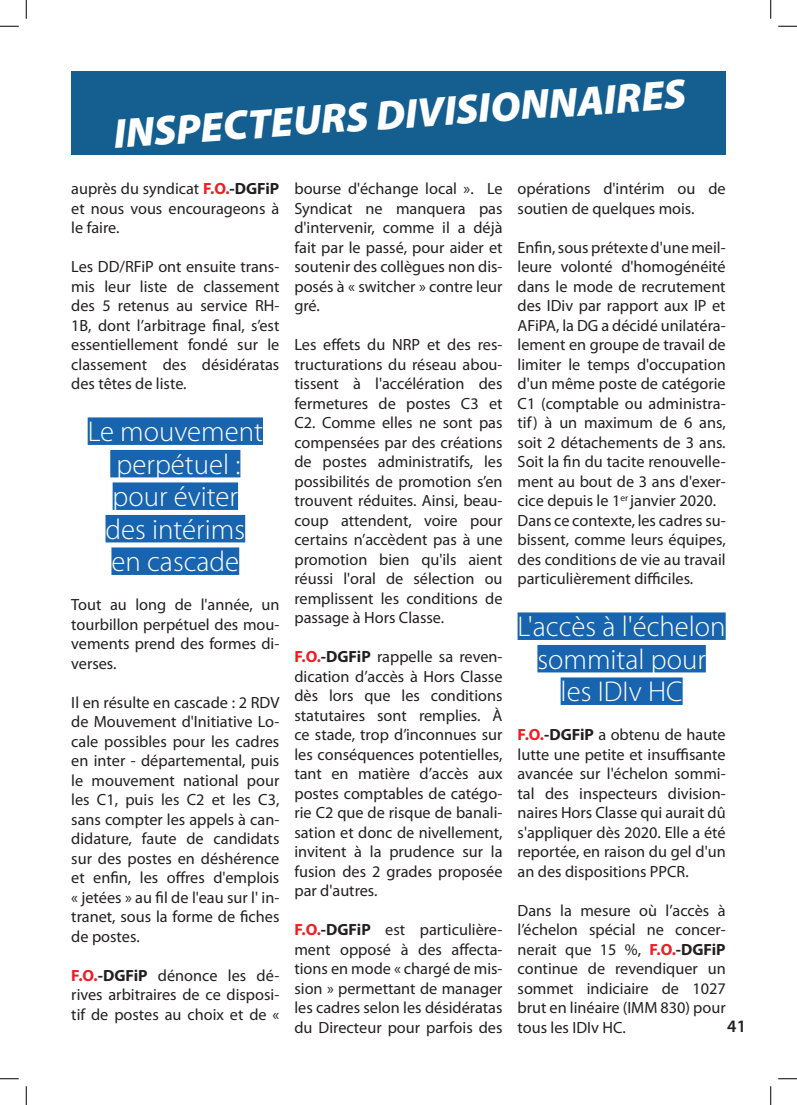
<style>
.page{position:relative;width:797px;height:1105px;background:#fff}
.page>*{position:absolute;margin:0;border:0;box-sizing:border-box;transform-origin:0 0}
.t1{font:italic 900 41.75px "Myriad Pro";color:#fff}
.t2{font:300 28.75px/32.5px "Myriad Pro";color:#fff;text-align:center}
.t3{font:600 17.5px "Myriad Pro";color:#231f20}
.t4{font:16.25px/19.5px "Myriad Pro";color:#231f20;text-align:justify}
.s1{font-weight:700;color:#ee1d23}
.s2{font-weight:700}
</style>
<div class="page">
<div style="left:71px;top:71px;width:654px;height:84px;background:#155f90"></div>
<div style="left:88px;top:417px;width:175px;height:28px;background:#1864af"></div>
<div style="left:110px;top:450px;width:130px;height:27px;background:#1864af"></div>
<div style="left:113px;top:482px;width:125px;height:28px;background:#1864af"></div>
<div style="left:105px;top:515px;width:140px;height:27px;background:#1864af"></div>
<div style="left:111px;top:547px;width:128px;height:28px;background:#1864af"></div>
<div style="left:517px;top:612px;width:208px;height:28px;background:#1864af"></div>
<div style="left:537px;top:645px;width:169px;height:27px;background:#1864af"></div>
<div style="left:560px;top:677px;width:122px;height:28px;background:#1864af"></div>
<svg style="left:0;top:25px;width:19px;height:2px"></svg>
<svg style="left:778px;top:25px;width:19px;height:2px"></svg>
<svg style="left:0;top:1078px;width:19px;height:1px"></svg>
<svg style="left:778px;top:1078px;width:19px;height:1px"></svg>
<svg style="left:25px;top:0;width:2px;height:19px"></svg>
<svg style="left:25px;top:1086px;width:2px;height:19px"></svg>
<svg style="left:770px;top:0;width:1px;height:19px"></svg>
<svg style="left:770px;top:1086px;width:1px;height:19px"></svg>
<h1 class="t1" style="left:112px;top:106px;width:575px;rotate:-4deg">INSPECTEURS DIVISIONNAIRES</h1>
<p class="t4" style="left:71px;top:179px;width:210px">auprès du syndicat <span class="s1">F.O.</span><span class="s2">-DGFiP </span>et nous vous encourageons à le faire.</p>
<p class="t4" style="left:71px;top:257px;width:210px">Les DD/RFiP ont ensuite trans&shy;mis leur liste de classement des 5 retenus au service RH-1B, dont l’arbitrage final, s’est essentiellement fondé sur le classement des désidératas des têtes de liste.</p>
<h2 class="t2" style="left:88px;top:415px;width:177px">Le mouvement perpétuel : pour éviter<br>des intérims en cascade</h2>
<p class="t4" style="left:71px;top:595px;width:210px">Tout au long de l'année, un tourbillon perpétuel des mou&shy;vements prend des formes di&shy;verses.</p>
<p class="t4" style="left:71px;top:692px;width:210px">Il en résulte en cascade : 2 RDV de Mouvement d'Initiative Lo&shy;cale possibles pour les cadres en inter - départemental, puis le mouvement national pour les C1, puis les C2 et les C3, sans compter les appels à can&shy;didature, faute de candidats sur des postes en déshérence et enfin, les offres d'emplois « jetées » au fil de l'eau sur l' in&shy;tranet, sous la forme de fiches de postes.</p>
<p class="t4" style="left:71px;top:965px;width:210px"><span class="s1">F.O.</span><span class="s2">-DGFiP</span> dénonce les dé&shy;rives arbitraires de ce disposi&shy;tif de postes au choix et de «</p>
<p class="t4" style="left:294px;top:179px;width:210px">bourse d'échange local ». Le Syndicat ne manquera pas d'intervenir, comme il a déjà fait par le passé, pour aider et soutenir des collègues non dis&shy;posés à « switcher » contre leur gré.</p>
<p class="t4" style="left:294px;top:335px;width:210px">Les effets du NRP et des res&shy;tructurations du réseau abou&shy;tissent à l'accélération des fermetures de postes C3 et C2. Comme elles ne sont pas compensées par des créations de postes administratifs, les possibilités de promotion s’en trouvent réduites. Ainsi, beau&shy;coup attendent, voire pour certains n’accèdent pas à une promotion bien qu'ils aient réussi l'oral de sélection ou remplissent les conditions de passage à Hors Classe.</p>
<p class="t4" style="left:294px;top:647px;width:210px"><span class="s1">F.O.</span><span class="s2">-DGFiP</span> rappelle sa reven&shy;dication d’accès à Hors Classe dès lors que les conditions statutaires sont remplies. À ce stade, trop d’inconnues sur les conséquences potentielles, tant en matière d’accès aux postes comptables de catégo&shy;rie C2 que de risque de banali&shy;sation et donc de nivellement, invitent à la prudence sur la fusion des 2 grades proposée par d'autres.</p>
<p class="t4" style="left:294px;top:920px;width:210px"><span class="s1">F.O.</span><span class="s2">-DGFiP</span> est particulière&shy;ment opposé à des affecta&shy;tions en mode « chargé de mis&shy;sion » permettant de manager les cadres selon les désidératas du Directeur pour parfois des</p>
<p class="t4" style="left:517px;top:179px;width:210px">opérations d'intérim ou de soutien de quelques mois.</p>
<p class="t4" style="left:517px;top:237px;width:210px;text-align:left">Enfin, sous prétexte d'une meil&shy;leure volonté d'homogénéité dans le mode de recrutement des IDiv par rapport aux IP et<br>AFiPA, la DG a décidé unilatéra&shy;lement en groupe de travail de limiter le temps d'occupation d'un même poste de catégorie<br>C1 (comptable ou administra&shy;tif) à un maximum de 6 ans, soit 2 détachements de 3 ans.<br>Soit la fin du tacite renouvelle&shy;ment au bout de 3 ans d'exer&shy;cice depuis le 1<sup>er</sup> janvier 2020.<br>Dans ce contexte, les cadres su&shy;bissent, comme leurs équipes, des conditions de vie au travail particulièrement difficiles.</p>
<h2 class="t2" style="left:517px;top:610px;width:210px">L'accès à l'échelon sommital pour<br>les IDIv HC</h2>
<p class="t4" style="left:517px;top:725px;width:210px"><span class="s1">F.O.</span><span class="s2">-DGFiP</span> a obtenu de haute lutte une petite et insuffisante avancée sur l'échelon sommi&shy;tal des inspecteurs division&shy;naires Hors Classe qui aurait dû s'appliquer dès 2020. Elle a été reportée, en raison du gel d'un an des dispositions PPCR.</p>
<p class="t4" style="left:517px;top:900px;width:210px">Dans la mesure où l’accès à l’échelon spécial ne concer&shy;nerait que 15 %, <span class="s1">F.O.</span><span class="s2">-DGFiP </span>continue de revendiquer un sommet indiciaire de 1027 brut en linéaire (IMM 830) pour tous les IDIv HC.</p>
<p class="t3" style="left:727px;top:1015px;width:20px">41</p>
</div>
